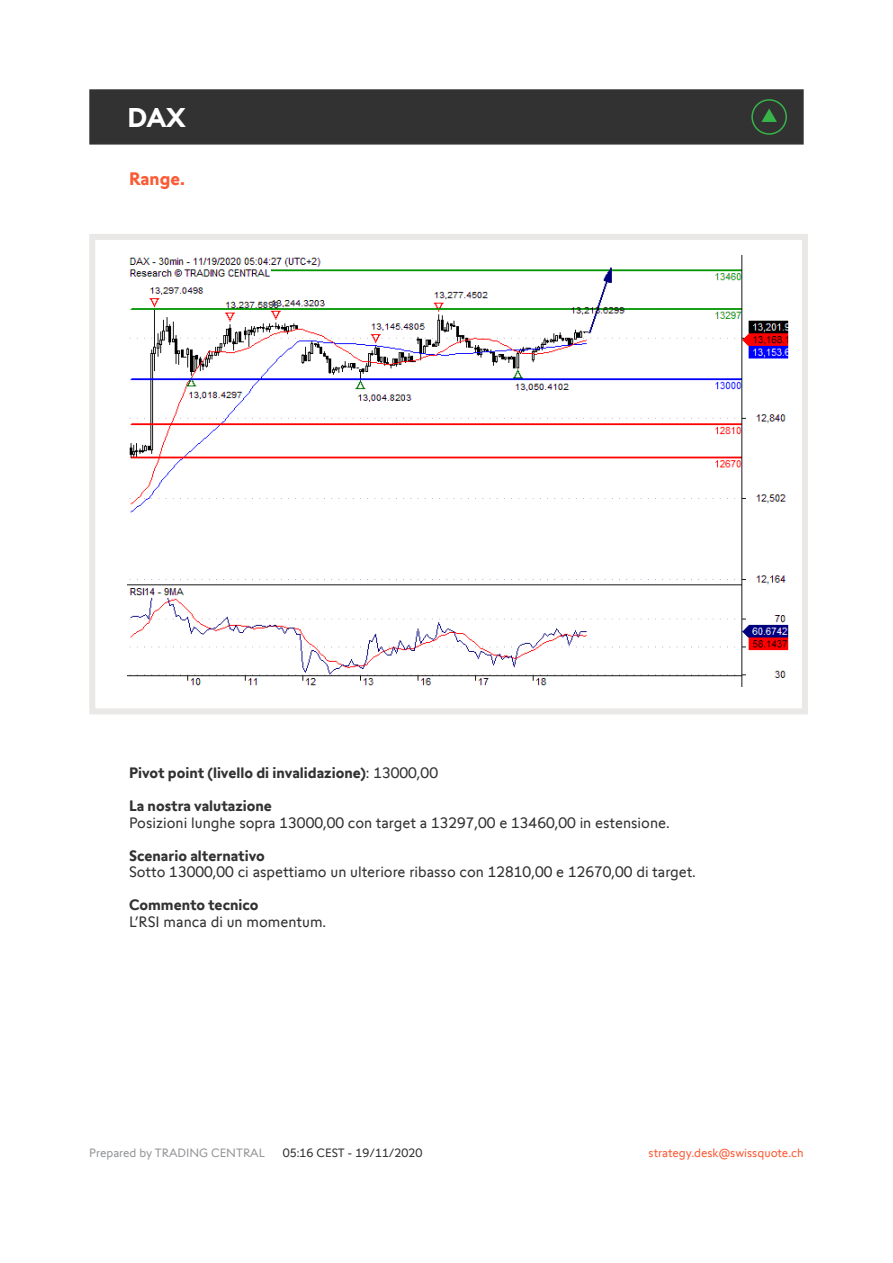
<style>
.page{position:relative;width:893px;height:1263px;background:#fff}
.page>*{position:absolute;margin:0;border:0;box-sizing:border-box;transform-origin:0 0}
.t1{font:700 27px "Swissquote CT";color:#fff}
.t2{font:700 18px "Swissquote CT";color:#fa5b35}
.t3{font:15px "Swissquote CT";color:#323232}
.t4{font:700 15px "Swissquote CT";color:#323232}
.t5{font:12px "Swissquote CT";color:#fa5b35}
.t6{font:12px "Swissquote CT";color:#939598}
.t7{font:12px "Swissquote CT";color:#323232}
.s1{font-weight:400}
</style>
<div class="page">
<div style="left:89px;top:234px;width:719px;height:480px;border:6px solid #e9e8e7"></div>
<div style="left:89px;top:89px;width:715px;height:56px;background:#323232;border:2px solid #323232"></div>
<img style="left:128px;top:255px;width:661px;height:431px">
<svg style="left:751px;top:99px;width:36px;height:36px"></svg>
<h1 class="t1" style="left:128px;top:101px;width:60px">DAX</h1>
<p class="t2" style="left:129px;top:168px;width:57px">Range.</p>
<p class="t4" style="left:129px;top:764px;width:310px">Pivot point (livello di invalidazione)<span class="s1">: 13000,00</span></p>
<p class="t4" style="left:129px;top:797px;width:144px">La nostra valutazione</p>
<p class="t3" style="left:129px;top:814px;width:542px">Posizioni lunghe sopra 13000,00 con target a 13297,00 e 13460,00 in estensione.</p>
<p class="t4" style="left:129px;top:846px;width:137px">Scenario alternativo</p>
<p class="t3" style="left:129px;top:863px;width:568px">Sotto 13000,00 ci aspettiamo un ulteriore ribasso con 12810,00 e 12670,00 di target.</p>
<p class="t4" style="left:129px;top:896px;width:131px">Commento tecnico</p>
<p class="t3" style="left:129px;top:913px;width:199px">L’RSI manca di un momentum.</p>
<p class="t6" style="left:89px;top:1145px;width:177px">Prepared by TRADING CENTRAL</p>
<p class="t7" style="left:283px;top:1145px;width:141px">05:16 CEST - 19/11/2020</p>
<p class="t5" style="left:649px;top:1145px;width:157px">strategy.desk@swissquote.ch</p>
</div>
